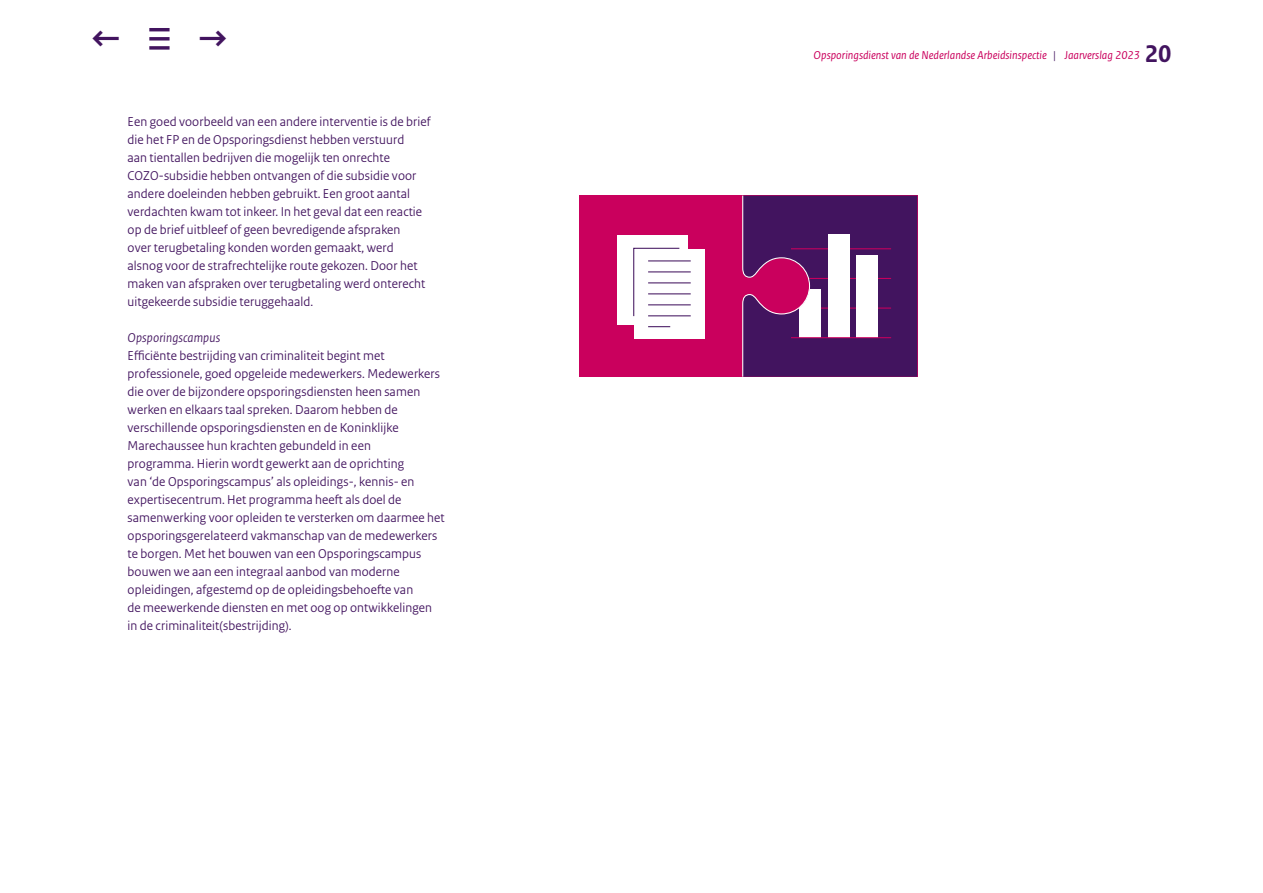
<style>
.page{position:relative;width:1263px;height:893px;background:#fff}
.page>*{position:absolute;margin:0;border:0;box-sizing:border-box;transform-origin:0 0}
.t1{font:italic 51.3px "Rijksoverheid Sans Text";color:#42145f}
.t2{font:700 33px "Rijksoverheid Sans Text";color:#42145f}
.P_Bodytekst{font:13.5px/18px "Rijksoverheid Sans Heading";letter-spacing:.01em;color:#42145f}
.t3{font:italic 12px "Rijksoverheid Sans Text";color:#ca005d}
.s1{font-weight:700;font-style:normal;font-size:33px}
.s2{font-style:italic}
.s3{color:#42145f}
.s4{font-weight:700;font-style:normal;font-size:25.5px;color:#42145f}
</style>
<div class="page">
<div style="left:579px;top:196px;width:338px;height:181px;background:#ca005d"></div>
<div style="left:617px;top:235px;width:71px;height:89px;background:#fff"></div>
<div style="left:634px;top:249px;width:71px;height:89px;background:#fff"></div>
<svg style="left:633px;top:247px;width:47px;height:70px"></svg>
<hr style="left:648px;top:260px;width:43px;height:1px;background:#42145f">
<hr style="left:648px;top:271px;width:43px;height:1px;background:#42145f">
<hr style="left:648px;top:282px;width:43px;height:1px;background:#42145f">
<hr style="left:648px;top:293px;width:43px;height:1px;background:#42145f">
<hr style="left:648px;top:304px;width:43px;height:1px;background:#42145f">
<hr style="left:648px;top:315px;width:43px;height:1px;background:#42145f">
<svg style="left:648px;top:326px;width:22px;height:1px"></svg>
<svg style="left:742px;top:195px;width:175px;height:182px;background:#723c7b"></svg>
<h2 class="t2" style="left:91px;top:20px;width:30px">←</h2>
<h1 class="t1" style="left:146px;top:9px;width:83px">≡ <span class="s1">→</span></h1>
<p class="P_Bodytekst" style="left:128px;top:113px;width:305px">Een goed voorbeeld van een andere interventie is de brief die het FP en de Opsporingsdienst hebben verstuurd<br>aan tientallen bedrijven die mogelijk ten onrechte COZO-subsidie hebben ontvangen of die subsidie voor andere doeleinden hebben gebruikt. Een groot aantal verdachten kwam tot inkeer. In het geval dat een reactie op de brief uitbleef of geen bevredigende afspraken<br>over terugbetaling konden worden gemaakt, werd alsnog voor de strafrechtelijke route gekozen. Door het maken van afspraken over terugbetaling werd onterecht uitgekeerde subsidie teruggehaald.</p>
<p class="P_Bodytekst" style="left:128px;top:329px;width:318px"><span class="s2">Opsporingscampus<br></span>Efficiënte bestrijding van criminaliteit begint met professionele, goed opgeleide medewerkers. Medewerkers die over de bijzondere opsporingsdiensten heen samen werken en elkaars taal spreken. Daarom hebben de verschillende opsporingsdiensten en de Koninklijke Marechaussee hun krachten gebundeld in een<br>programma. Hierin wordt gewerkt aan de oprichting<br>van ‘de Opsporingscampus’ als opleidings-, kennis- en expertisecentrum. Het programma heeft als doel de samenwerking voor opleiden te versterken om daarmee het opsporingsgerelateerd vakmanschap van de medewerkers te borgen. Met het bouwen van een Opsporingscampus bouwen we aan een integraal aanbod van moderne opleidingen, afgestemd op de opleidingsbehoefte van<br>de meewerkende diensten en met oog op ontwikkelingen in de criminaliteit(sbestrijding).</p>
<p class="t3" style="left:814px;top:48px;width:359px">Opsporingsdienst van de Nederlandse Arbeidsinspectie <span class="s3">|</span> Jaarverslag 2023 <span class="s4">20</span></p>
</div>
